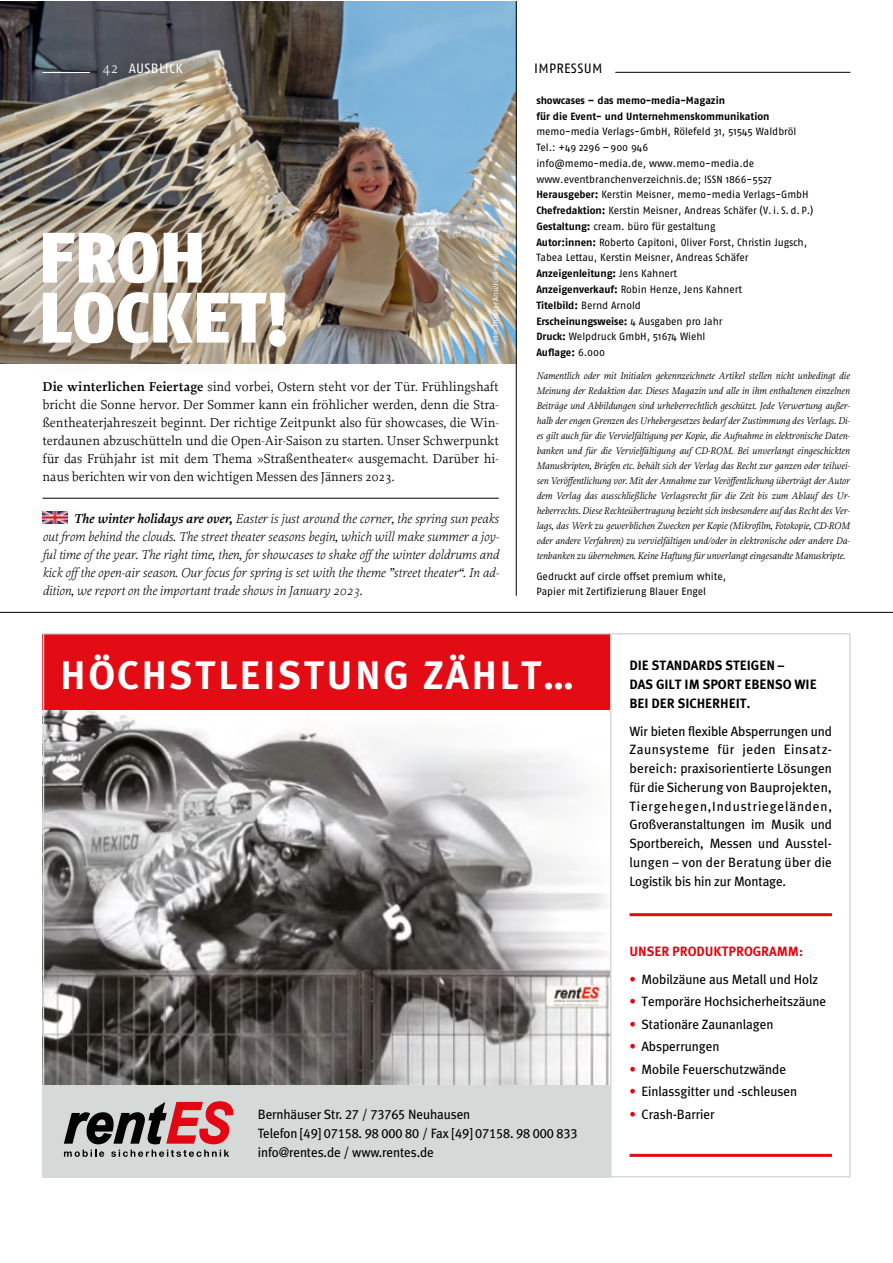
<style>
.page{position:relative;width:893px;height:1263px;background:#fff}
.page>*{position:absolute;margin:0;border:0;box-sizing:border-box;transform-origin:0 0}
.t1{font:900 71.1px/60px "Fago No";color:#fff}
.t2{font:700 39.75px "Meta Plus";letter-spacing:.06em;color:#fff}
.t3{font:13.5px/18.8px "Meta Plus";letter-spacing:-.005em;color:#000;text-align:justify}
.t4{font:13.5px/18px "Proforma";letter-spacing:-.005em;color:#000;text-align:justify}
.t5{font:italic 300 13.5px/18px "Proforma";color:#000;text-align:justify}
.t6{font:700 13.5px/18.8px "Meta Plus";letter-spacing:-.005em;color:#000}
.t7{font:13.5px "Meta Plus Book Caps";letter-spacing:-.01em;color:#000}
.t8{font:700 13.5px "Meta Plus";letter-spacing:-.005em;color:#e30613}
.t9{font:13.5px "Fago No";letter-spacing:.02em;color:#fff}
.t10{font:13.5px "Fago No";letter-spacing:.02em;color:#000}
.t11{font:10.5px/15.8px "Fago No";letter-spacing:-.005em;color:#000}
.t12{font:700 10.5px/15.8px "Fago No";letter-spacing:-.005em;color:#000}
.t13{font:italic 10.05px/15px "Proforma";color:#000;text-align:justify}
.t14{font:7.5px "Fago No";letter-spacing:-.005em;color:#fff}
.s1{font-family:"Proforma";font-weight:300;font-size:16.5px}
.s2{font-weight:600}
.s3{font-weight:700}
.s4{color:#e30613}
.s5{font-family:"Meta Plus Book Caps"}
.s6{font-family:"Meta Plus"}
</style>
<div class="page">
<img style="left:0;top:1px;width:516px;height:362px">
<img style="left:46px;top:710px;width:564px;height:375px">
<div style="left:43px;top:1085px;width:568px;height:93px;background:#d5dad9"></div>
<div style="left:43px;top:634px;width:568px;height:76px;background:#e30c15"></div>
<hr style="left:629px;top:913px;width:203px;height:3px;background:#e30c15">
<hr style="left:629px;top:1154px;width:203px;height:3px;background:#e30c15">
<svg style="left:63px;top:1101px;width:171px;height:56px"></svg>
<hr style="left:610px;top:634px;width:2px;height:544px;background:#d5dad9">
<hr style="left:0;top:612px;width:892px;height:1px;background:#000">
<hr style="left:615px;top:72px;width:235px;height:1px;background:#000">
<svg style="left:100px;top:32px;width:110px;height:71px;background:#8b857c"></svg>
<svg style="left:21px;top:41px;width:89px;height:62px;background:#494d56"></svg>
<hr style="left:43px;top:72px;width:47px;height:1px;background:#fff">
<svg style="left:76px;top:37px;width:67px;height:64px;background:#66676a"></svg>
<hr style="left:516px;top:1px;width:1px;height:595px;background:#000">
<div style="left:5px;top:193px;width:319px;height:190px;background:#431712;opacity:.3"></div>
<hr style="left:43px;top:498px;width:456px;height:1px;background:#000">
<img style="left:43px;top:511px;width:25px;height:13px">
<h3 class="t9" style="left:103px;top:60px;width:82px"><span class="s1">42</span> AUSBLICK</h3>
<h1 class="t1" style="left:39px;top:226px;width:253px">FROH<br>LOCKET!</h1>
<p class="t4" style="left:43px;top:377px;width:458px"><span class="s2">Die winterlichen Feiertage</span> sind vorbei, Ostern steht vor der Tür. Frühlingshaft bricht die Sonne hervor. Der Sommer kann ein fröhlicher werden, denn die Stra&shy;ßentheaterjahreszeit beginnt. Der richtige Zeitpunkt also für showcases, die Win&shy;terdaunen abzuschütteln und die Open-Air-Saison zu starten. Unser Schwerpunkt für das Frühjahr ist mit dem Thema »Straßentheater« ausgemacht. Darüber hi&shy;naus berichten wir von den wichtigen Messen des Jänners 2023.</p>
<p class="t5" style="left:43px;top:509px;width:458px;text-indent:31px"><span class="s2">The winter holidays are over,</span> Easter is just around the corner, the spring sun peaks out from behind the clouds. The street theater seasons begin, which will make summer a joy&shy;ful time of the year. The right time, then, for showcases to shake off the winter doldrums and kick off the open-air season. Our focus for spring is set with the theme ”street theater“. In ad&shy;dition, we report on the important trade shows in January 2023.</p>
<p class="t14" style="left:491px;top:345px;width:113px;rotate:-90deg">Foto: Theater Anu/Juliane Ludewig</p>
<h3 class="t10" style="left:534px;top:60px;width:70px">IMPRESSUM</h3>
<p class="t12" style="left:536px;top:92px;width:235px">showcases – das memo-media-Magazin<br>für die Event- und Unternehmenskommunikation</p>
<p class="t11" style="left:536px;top:124px;width:278px">memo-media Verlags-GmbH, Rölefeld 31, 51545 Waldbröl Tel.: +49 2296 –900 946<br>info@memo-media.de, www.memo-media.de www.eventbranchenverzeichnis.de; ISSN 1866-5527<br><span class="s3">Herausgeber:</span> Kerstin Meisner, memo-media Verlags-GmbH <span class="s3">Chefredaktion:</span> Kerstin Meisner, Andreas Schäfer (V. i. S. d. P.)<br><span class="s3">Gestaltung:</span> cream. büro für gestaltung<br><span class="s3">Autor:innen:</span> Roberto Capitoni, Oliver Forst, Christin Jugsch, Tabea Lettau, Kerstin Meisner, Andreas Schäfer <span class="s3">Anzeigenleitung:</span> Jens Kahnert<br><span class="s3">Anzeigenverkauf:</span> Robin Henze, Jens Kahnert<br><span class="s3">Titelbild:</span> Bernd Arnold<br><span class="s3">Erscheinungsweise:</span> 4 Ausgaben pro Jahr<br><span class="s3">Druck:</span> Welpdruck GmbH, 51674 Wiehl<br><span class="s3">Auflage:</span> 6.000</p>
<p class="t13" style="left:536px;top:367px;width:315px">Namentlich oder mit Initialen gekennzeichnete Artikel stellen nicht unbedingt die Meinung der Redaktion dar. Dieses Magazin und alle in ihm enthaltenen einzelnen Beiträge und Abbildungen sind urheberrechtlich geschützt. Jede Verwertung außer&shy;halb der engen Grenzen des Urhebergesetzes bedarf der Zustimmung des Verlags. Di&shy;es gilt auch für die Vervielfältigung per Kopie, die Aufnahme in elektronische Daten&shy;banken und für die Vervielfältigung auf CD-ROM. Bei unverlangt eingeschickten Manuskripten, Briefen etc. behält sich der Verlag das Recht zur ganzen oder teilwei&shy;sen Verö≠entlichung vor. Mit der Annahme zur Verö≠entlichung überträgt der Autor dem Verlag das ausschließliche Verlagsrecht für die Zeit bis zum Ablauf des Ur&shy;heberrechts. Diese Rechteübertragung bezieht sich insbesondere auf das Recht des Ver&shy;lags, das Werk zu gewerblichen Zwecken per Kopie (Mikrofilm, Fotokopie, CD-ROM oder andere Verfahren) zu vervielfältigen und/oder in elektronische oder andere Da&shy;tenbanken zu übernehmen. Keine Haftung für unverlangt eingesandte Manuskripte.</p>
<p class="t11" style="left:536px;top:568px;width:191px;line-height:15px">Gedruckt auf circle offset premium white,<br>Papier mit Zertifizierung Blauer Engel</p>
<h2 class="t2" style="left:60px;top:652px;width:515px">HÖCHSTLEISTUNG ZÄHLT…</h2>
<h3 class="t6" style="left:629px;top:656px;width:189px">DIE STANDARDS STEIGEN –<br>DAS GILT IM SPORT EBENSO WIE<br>BEI DER SICHERHEIT.</h3>
<p class="t3" style="left:629px;top:721px;width:204px">Wir bieten flexible Absperrungen und Zaunsysteme für jeden Einsatz&shy;bereich: praxisorientierte Lösungen für die Sicherung von Bauprojekten, Tiergehegen,Industriegeländen, Großveranstaltungen im Musik und Sportbereich, Messen und Ausstel&shy;lungen – von der Beratung über die Logistik bis hin zur Montage.</p>
<h3 class="t8" style="left:629px;top:943px;width:175px">UNSER PRODUKTPROGRAMM:</h3>
<h3 class="t3" style="left:629px;top:970px;width:190px"><span class="s4">•</span> Mobilzäune aus Metall und Holz</h3>
<h3 class="t3" style="left:629px;top:992px;width:198px"><span class="s4">•</span> Temporäre Hochsicherheitszäune</h3>
<h3 class="t3" style="left:629px;top:1015px;width:145px"><span class="s4">•</span> Stationäre Zaunanlagen</h3>
<h3 class="t3" style="left:629px;top:1037px;width:91px"><span class="s4">•</span> Absperrungen</h3>
<h3 class="t3" style="left:629px;top:1060px;width:158px"><span class="s4">•</span> Mobile Feuerschutzwände</h3>
<h3 class="t3" style="left:629px;top:1082px;width:169px"><span class="s4">•</span> Einlassgitter und -schleusen</h3>
<h3 class="t3" style="left:258px;top:1105px;width:214px">Bernhäuser Str. <span class="s5">27</span> / <span class="s5">73765</span> Neuhausen</h3>
<h3 class="t3" style="left:629px;top:1105px;width:87px"><span class="s4">•</span> Crash-Barrier</h3>
<h3 class="t7" style="left:258px;top:1125px;width:321px"><span class="s6">Telefon</span> [49] 07158. 98 000 80 <span class="s6">/ Fax</span> [49] 07158. 98 000 833</h3>
<h3 class="t3" style="left:258px;top:1142px;width:178px">info@rentes.de / www.rentes.de</h3>
</div>
